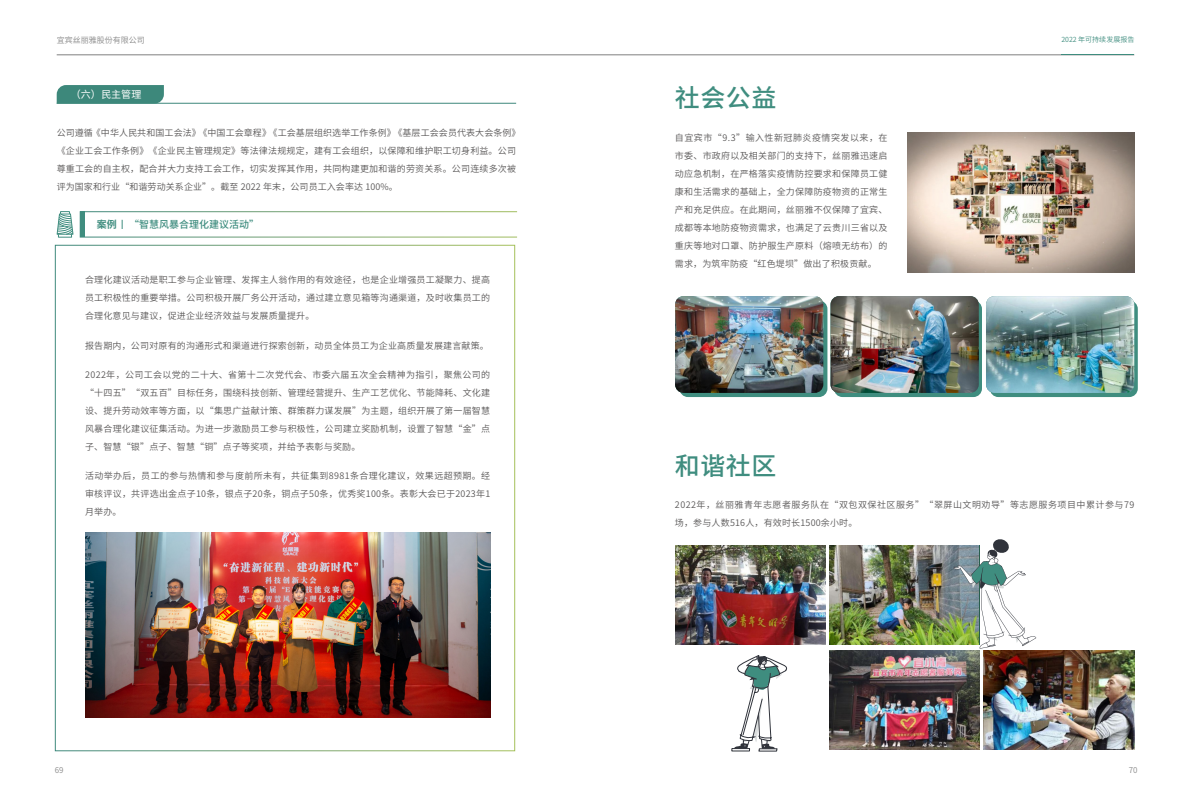
<style>
.page{position:relative;width:1191px;height:808px;background:#fff}
.page>*{position:absolute;margin:0;border:0;box-sizing:border-box;transform-origin:0 0}
.t1{font:500 25px "Source Han Sans CN";letter-spacing:.02em;color:#3f8d7f}
.t2{font:500 10px "Source Han Sans CN";color:#3f8d7f}
.t3{font:10px "Source Han Sans CN";color:#fff}
.t4{font:9px/18px "Source Han Sans CN";letter-spacing:.02em;color:#595757;text-align:justify}
.t5{font:9px/18px "Source Han Sans CN";letter-spacing:.055em;color:#595757}
.t6{font:8px "Source Han Sans CN";color:#878787}
.t7{font:8px "Source Han Sans CN";color:#898989}
.t8{font:7px "Source Han Sans CN";color:#3f8d7f}
.s1{font-weight:700}
</style>
<div class="page">
<hr style="left:57px;top:55px;width:1077px;height:1px;background:#808080">
<hr style="left:1061px;top:54px;width:73px;height:1px;background:#3f8d7f">
<div style="left:679px;top:300px;width:148px;height:97px;background:#3f8d7f;border-radius:9px"></div>
<div style="left:834px;top:300px;width:148px;height:97px;background:#3f8d7f;border-radius:9px"></div>
<div style="left:989px;top:300px;width:148px;height:97px;background:#3f8d7f;border-radius:9px"></div>
<hr style="left:57px;top:103px;width:459px;height:1px;background:#3d887b">
<svg style="left:57px;top:85px;width:107px;height:19px;background:#418a7e"></svg>
<div style="left:80px;top:211px;width:437px;height:27px;border:1px solid #fff"></div>
<hr style="left:80px;top:212px;width:4px;height:25px;background:#3f8d7f">
<svg style="left:56px;top:211px;width:18px;height:24px"></svg>
<img style="left:85px;top:533px;width:405px;height:184px">
<img style="left:907px;top:133px;width:227px;height:139px">
<img style="left:675px;top:545px;width:150px;height:99px">
<img style="left:829px;top:650px;width:150px;height:99px">
<img style="left:829px;top:545px;width:124px;height:99px">
<img style="left:984px;top:650px;width:150px;height:99px">
<img style="left:675px;top:296px;width:148px;height:97px">
<img style="left:830px;top:296px;width:148px;height:97px">
<img style="left:986px;top:296px;width:148px;height:97px">
<div style="left:731px;top:748px;width:18px;height:3px;border:1px solid #30333b"></div>
<svg style="left:734px;top:655px;width:54px;height:97px"></svg>
<svg style="left:953px;top:539px;width:83px;height:110px"></svg>
<p class="t6" style="left:57px;top:35px;width:89px">宜宾丝丽雅股份有限公司</p>
<p class="t8" style="left:1061px;top:36px;width:74px">2022 年可持续发展报告</p>
<p class="t3" style="left:71px;top:89px;width:72px">（六）民主管理</p>
<p class="t4" style="left:57px;top:124px;width:465px;text-align:left">公司遵循《中华人民共和国工会法》《中国工会章程》《工会基层组织选举工作条例》《基层工会会员代表大会条例》《企业工会工作条例》《企业民主管理规定》等法律法规规定，建有工会组织，以保障和维护职工切身利益。公司尊重工会的自主权，配合并大力支持工会工作，切实发挥其作用，共同构建更加和谐的劳资关系。公司连续多次被评为国家和行业“和谐劳动关系企业”。截至 2022 年末，公司员工入会率达 100%。</p>
<p class="t2" style="left:97px;top:219px;width:164px"><span class="s1">案例</span> “智慧风暴合理化建议活动”</p>
<p class="t4" style="left:85px;top:271px;width:406px">合理化建议活动是职工参与企业管理、发挥主人翁作用的有效途径，也是企业增强员工凝聚力、提高员工积极性的重要举措。公司积极开展厂务公开活动，通过建立意见箱等沟通渠道，及时收集员工的合理化意见与建议，促进企业经济效益与发展质量提升。</p>
<p class="t4" style="left:85px;top:337px;width:405px">报告期内，公司对原有的沟通形式和渠道进行探索创新，动员全体员工为企业高质量发展建言献策。</p>
<p class="t4" style="left:85px;top:366px;width:407px">2022年，公司工会以党的二十大、省第十二次党代会、市委六届五次全会精神为指引，聚焦公司的“十四五”“双五百”目标任务，围绕科技创新、管理经营提升、生产工艺优化、节能降耗、文化建设、提升劳动效率等方面，以“集思广益献计策、群策群力谋发展”为主题，组织开展了第一届智慧风暴合理化建议征集活动。为进一步激励员工参与积极性，公司建立奖励机制，设置了智慧“金”点子、智慧“银”点子、智慧“铜”点子等奖项，并给予表彰与奖励。</p>
<p class="t4" style="left:85px;top:467px;width:407px">活动举办后，员工的参与热情和参与度前所未有，共征集到8981条合理化建议，效果远超预期。经审核评议，共评选出金点子10条，银点子20条，铜点子50条，优秀奖100条。表彰大会已于2023年1月举办。</p>
<h1 class="t1" style="left:675px;top:84px;width:103px">社会公益</h1>
<p class="t4" style="left:675px;top:129px;width:214px">自宜宾市“9.3”输入性新冠肺炎疫情突发以来，在市委、市政府以及相关部门的支持下，丝丽雅迅速启动应急机制，在严格落实疫情防控要求和保障员工健康和生活需求的基础上，全力保障防疫物资的正常生产和充足供应。在此期间，丝丽雅不仅保障了宜宾、成都等本地防疫物资需求，也满足了云贵川三省以及重庆等地对口罩、防护服生产原料（熔喷无纺布）的需求，为筑牢防疫“红色堤坝”做出了积极贡献。</p>
<h1 class="t1" style="left:675px;top:451px;width:103px">和谐社区</h1>
<p class="t5" style="left:675px;top:496px;width:461px">2022年，丝丽雅青年志愿者服务队在“双包双保社区服务”“翠屏山文明劝导”等志愿服务项目中累计参与79场，参与人数516人，有效时长1500余小时。</p>
<p class="t7" style="left:55px;top:765px;width:10px">69</p>
<p class="t7" style="left:1128px;top:765px;width:10px">70</p>
</div>
